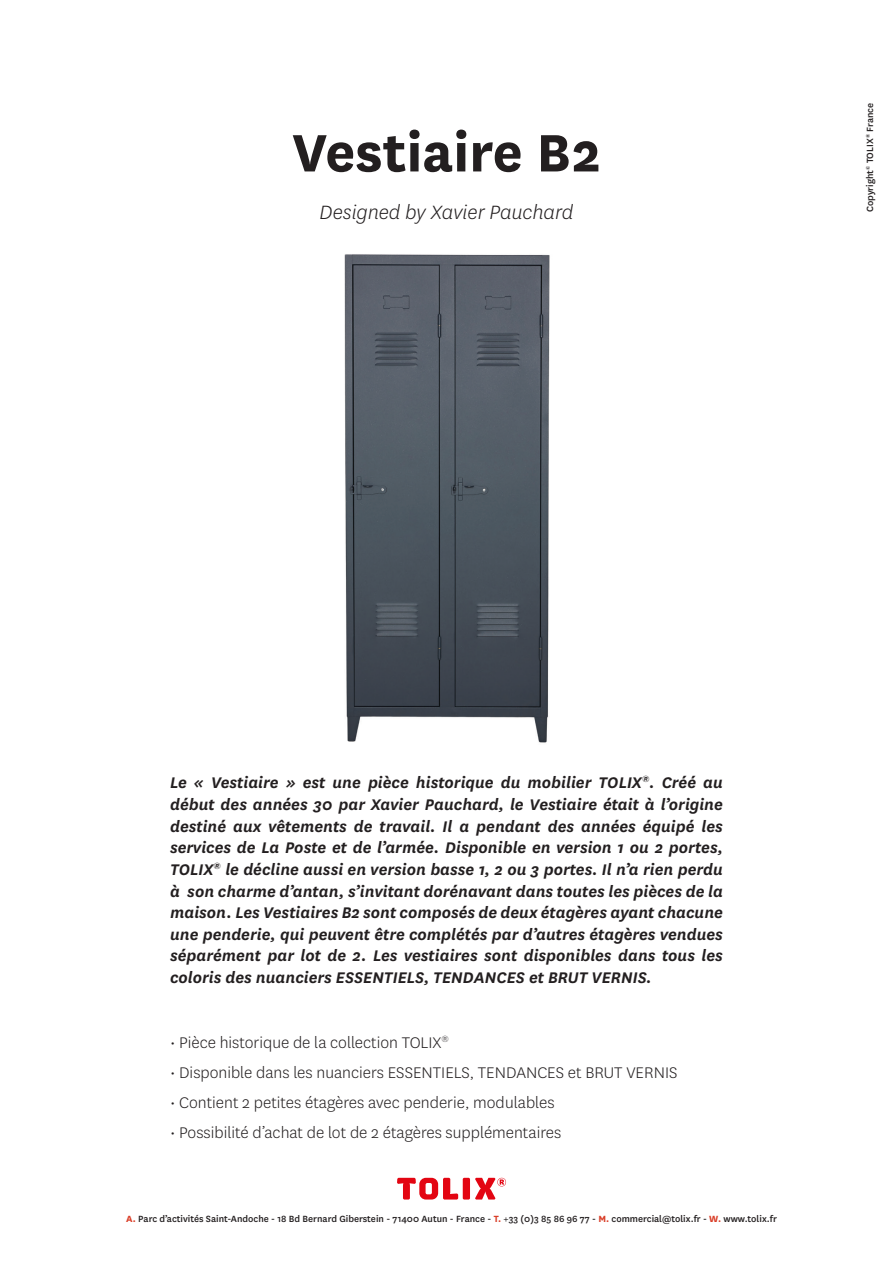
<style>
.page{position:relative;width:893px;height:1263px;background:#fff}
.page>*{position:absolute;margin:0;border:0;box-sizing:border-box;transform-origin:0 0}
.t1{font:700 61.5px "National";color:#231f20}
.t2{font:italic 300 22.5px "National";color:#231f20}
.t3{font:italic 600 18px/21.6px "National";color:#231f20;text-align:justify}
.t4{font:300 18px "National";color:#231f20}
.t5{font:500 10.5px "National";color:#231f20}
.s1{font-weight:700;color:#d93d27}
</style>
<div class="page">
<img style="left:344px;top:254px;width:206px;height:489px">
<svg style="left:397px;top:1178px;width:109px;height:21px"></svg>
<p class="t1" style="left:292px;top:109px;width:310px">Vestiaire B2</p>
<p class="t2" style="left:319px;top:199px;width:255px">Designed by Xavier Pauchard</p>
<p class="t5" style="left:863px;top:212px;width:111px;rotate:-90deg">Copyright<sup>©</sup> TOLIX<sup>®</sup> France</p>
<p class="t3" style="left:170px;top:771px;width:554px">Le « Vestiaire » est une pièce historique du mobilier TOLIX<sup>®</sup>. Créé au début des années 30 par Xavier Pauchard, le Vestiaire était à l’origine destiné aux vêtements de travail. Il a pendant des années équipé les services de La Poste et de l’armée. Disponible en version 1 ou 2 portes, TOLIX<sup>®</sup> le décline aussi en version basse 1, 2 ou 3 portes. Il n’a rien perdu à son charme d’antan, s’invitant dorénavant dans toutes les pièces de la maison. Les Vestiaires B2 sont composés de deux étagères ayant chacune une penderie, qui peuvent être complétés par d’autres étagères vendues séparément par lot de 2. Les vestiaires sont disponibles dans tous les coloris des nuanciers ESSENTIELS, TENDANCES et BRUT VERNIS.</p>
<p class="t4" style="left:170px;top:1031px;width:280px">• Pièce historique de la collection TOLIX<sup>®</sup></p>
<p class="t4" style="left:170px;top:1061px;width:509px">• Disponible dans les nuanciers ESSENTIELS, TENDANCES et BRUT VERNIS</p>
<p class="t4" style="left:170px;top:1091px;width:386px">• Contient 2 petites étagères avec penderie, modulables</p>
<p class="t4" style="left:170px;top:1121px;width:393px">• Possibilité d’achat de lot de 2 étagères supplémentaires</p>
<p class="t5" style="left:126px;top:1211px;width:652px"><span class="s1">A.</span> Parc d’activités Saint-Andoche - 18 Bd Bernard Giberstein - 71400 Autun - France - <span class="s1">T.</span> +33 (0)3 85 86 96 77 - <span class="s1">M.</span> commercial@tolix.fr - <span class="s1">W.</span> www.tolix.fr</p>
</div>
